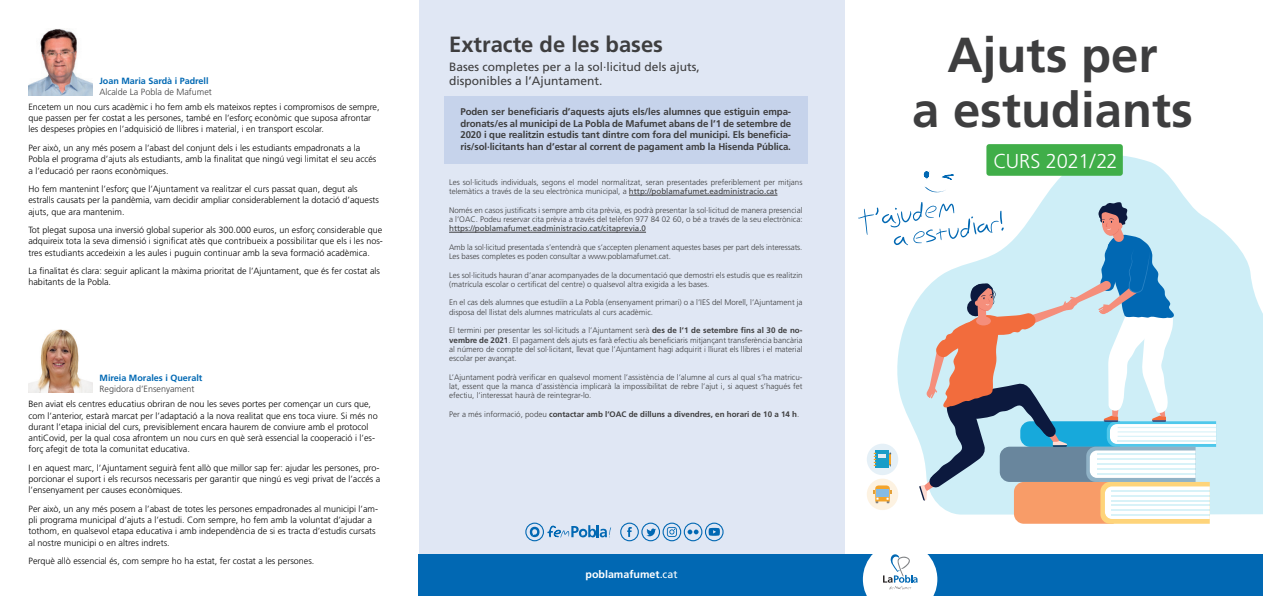
<style>
.page{position:relative;width:1263px;height:596px;background:#fff}
.page>*{position:absolute;margin:0;border:0;box-sizing:border-box;transform-origin:0 0}
.t1{font:700 49.1px "Frutiger LT Std";color:#3e3e3f}
.t2{font:700 22px "Frutiger LT Std";color:#3e3e3f}
.t3{font:300 20.1px "Frutiger LT Std";letter-spacing:-.02em;color:#fff}
.t4{font:12px/14px "Frutiger LT Std";color:#3e3e3f}
.t5{font:700 10.7px "Frutiger LT Std";color:#fff}
.t6{font:700 9.8px/11.7px "Frutiger LT Std";letter-spacing:-.01em;color:#3e3e3f;text-align:justify}
.t7{font:300 9px/11.2px "Frutiger LT Std";color:#000}
.t8{font:300 9px "Frutiger LT Std";color:#3e3e3f}
.t9{font:700 9px "Frutiger LT Std";color:#0168b3}
.t10{font:300 8px/9.2px "Frutiger LT Std";color:#3e3e3f}
.t11{font:700 8px "Frutiger LT Std";color:#3e3e3f}
.t12{font:8px "Frutiger LT Std";color:#3e3e3f}
.s1{font-weight:400}
.s2{font-weight:700}
.s3{font-weight:300}
</style>
<div class="page">
<svg style="left:923px;top:156px;width:340px;height:358px;fill:#ceeef7"></svg>
<img style="left:28px;top:29px;width:64px;height:66px">
<img style="left:29px;top:329px;width:64px;height:63px">
<div style="left:419px;top:0;width:425px;height:595px;background:#e0e7f4"></div>
<div style="left:419px;top:554px;width:844px;height:41px;background:#0168b3"></div>
<svg style="left:863px;top:554px;width:74px;height:41px;background:#e0eaf2"></svg>
<svg style="left:525px;top:522px;width:86px;height:19px"></svg>
<svg style="left:620px;top:522px;width:104px;height:19px"></svg>
<div style="left:986px;top:144px;width:137px;height:32px;background:#40ae49;border-radius:3px"></div>
<div style="left:444px;top:96px;width:364px;height:67px;background:#c6d3eb"></div>
<hr style="left:629px;top:195px;width:148px;height:1px;background:#3e3e3f">
<hr style="left:449px;top:232px;width:197px;height:1px;background:#3e3e3f">
<svg style="left:858px;top:202px;width:358px;height:321px"></svg>
<svg style="left:924px;top:171px;width:42px;height:21px"></svg>
<p class="t9" style="left:99px;top:75px;width:111px">Joan Maria Sardà i Padrell</p>
<p class="t8" style="left:99px;top:87px;width:114px">Alcalde La Pobla de Mafumet</p>
<p class="t7" style="left:28px;top:101px;width:353px">Encetem un nou curs acadèmic i ho fem amb els mateixos reptes i compromisos de sempre, que passen per fer costat a les persones, també en l’esforç econòmic que suposa afrontar les despeses pròpies en l’adquisició de llibres i material, i en transport escolar.</p>
<p class="t7" style="left:28px;top:142px;width:349px">Per això, un any més posem a l’abast del conjunt dels i les estudiants empadronats a la<br>Pobla el programa d’ajuts als estudiants, amb la finalitat que ningú vegi limitat el seu accés a l’educació per raons econòmiques.</p>
<p class="t7" style="left:28px;top:183px;width:352px">Ho fem mantenint l’esforç que l’Ajuntament va realitzar el curs passat quan, degut als estralls causats per la pandèmia, vam decidir ampliar considerablement la dotació d’aquests ajuts, que ara mantenim.</p>
<p class="t7" style="left:28px;top:224px;width:356px;text-align:justify">Tot plegat suposa una inversió global superior als 300.000 euros, un esforç considerable que adquireix tota la seva dimensió i significat atès que contribueix a possibilitar que els i les nos&shy;tres estudiants accedeixin a les aules i puguin continuar amb la seva formació acadèmica.</p>
<p class="t7" style="left:28px;top:265px;width:353px">La finalitat és clara: seguir aplicant la màxima prioritat de l’Ajuntament, que és fer costat als habitants de la Pobla.</p>
<p class="t9" style="left:100px;top:372px;width:104px">Mireia Morales i Queralt</p>
<p class="t8" style="left:100px;top:384px;width:97px">Regidora d’Ensenyament</p>
<p class="t7" style="left:29px;top:398px;width:351px">Ben aviat els centres educatius obriran de nou les seves portes per començar un curs que, com l’anterior, estarà marcat per l’adaptació a la nova realitat que ens toca viure. Si més no durant l’etapa inicial del curs, previsiblement encara haurem de conviure amb el protocol antiCovid, per la qual cosa afrontem un nou curs en què serà essencial la cooperació i l’es&shy;forç afegit de tota la comunitat educativa.</p>
<p class="t7" style="left:29px;top:462px;width:353px;text-align:justify">I en aquest marc, l’Ajuntament seguirà fent allò que millor sap fer: ajudar les persones, pro&shy;porcionar el suport i els recursos necessaris per garantir que ningú es vegi privat de l’accés a l’ensenyament per causes econòmiques.</p>
<p class="t7" style="left:29px;top:503px;width:351px">Per això, un any més posem a l’abast de totes les persones empadronades al municipi l’am&shy;pli programa municipal d’ajuts a l’estudi. Com sempre, ho fem amb la voluntat d’ajudar a tothom, en qualsevol etapa educativa i amb independència de si es tracta d’estudis cursats al nostre municipi o en altres indrets.</p>
<p class="t7" style="left:29px;top:555px;width:287px">Perquè allò essencial és, com sempre ho ha estat, fer costat a les persones.</p>
<p class="t2" style="left:449px;top:32px;width:215px">Extracte de les bases</p>
<p class="t4" style="left:449px;top:60px;width:252px">Bases completes per a la sol·licitud dels ajuts, disponibles a l’Ajuntament.</p>
<p class="t6" style="left:460px;top:105px;width:332px">Poden ser beneficiaris d’aquests ajuts els/les alumnes que estiguin empa&shy;dronats/es al municipi de La Pobla de Mafumet abans de l’1 de setembre de 2020 i que realitzin estudis tant dintre com fora del municipi. Els beneficia&shy;ris/sol·licitants han d’estar al corrent de pagament amb la Hisenda Pública.</p>
<p class="t10" style="left:449px;top:178px;width:355px">Les sol·licituds individuals, segons el model normalitzat, seran presentades preferiblement per mitjans telemàtics a través de la seu electrònica municipal, a <span class="s1">http://poblamafumet.eadministracio.cat</span></p>
<p class="t10" style="left:449px;top:205px;width:355px">Només en casos justificats i sempre amb cita prèvia, es podrà presentar la sol·licitud de manera presencial a l’OAC. Podeu reservar cita prèvia a través del telèfon 977 84 02 60, o bé a través de la seu electrònica:</p>
<p class="t12" style="left:449px;top:224px;width:198px">https://poblamafumet.eadministracio.cat/citaprevia.0</p>
<p class="t10" style="left:449px;top:242px;width:355px">Amb la sol·licitud presentada s’entendrà que s’accepten plenament aquestes bases per part dels interessats.<br>Les bases completes es poden consultar a www.poblamafumet.cat.</p>
<p class="t10" style="left:449px;top:270px;width:355px">Les sol·licituds hauran d’anar acompanyades de la documentació que demostri els estudis que es realitzin (matrícula escolar o certificat del centre) o qualsevol altra exigida a les bases.</p>
<p class="t10" style="left:449px;top:298px;width:355px">En el cas dels alumnes que estudiïn a La Pobla (ensenyament primari) o a l’IES del Morell, l’Ajuntament ja disposa del llistat dels alumnes matriculats al curs acadèmic.</p>
<p class="t10" style="left:449px;top:326px;width:355px;text-align:justify">El termini per presentar les sol·licituds a l’Ajuntament serà <span class="s2">des de l’1 de setembre fins al 30 de no&shy;vembre de 2021</span>. El pagament dels ajuts es farà efectiu als beneficiaris mitjançant transferència bancària al número de compte del sol·licitant, llevat que l’Ajuntament hagi adquirit i lliurat els llibres i el material escolar per avançat.</p>
<p class="t10" style="left:449px;top:372px;width:355px;text-align:justify">L’Ajuntament podrà verificar en qualsevol moment l’assistència de l’alumne al curs al qual s’ha matricu&shy;lat, essent que la manca d’assistència implicarà la impossibilitat de rebre l’ajut i, si aquest s’hagués fet efectiu, l’interessat haurà de reintegrar-lo.</p>
<p class="t11" style="left:449px;top:409px;width:352px"><span class="s3">Per a més informació, podeu</span> contactar amb l’OAC de dilluns a divendres, en horari de 10 a 14 h<span class="s3">.</span></p>
<p class="t5" style="left:585px;top:567px;width:93px">poblamafumet<span class="s1">.cat</span></p>
<p class="t1" style="left:947px;top:26px;width:211px">Ajuts per</p>
<p class="t1" style="left:912px;top:81px;width:282px">a estudiants</p>
<p class="t3" style="left:993px;top:149px;width:126px">CURS 2021/22</p>
</div>
